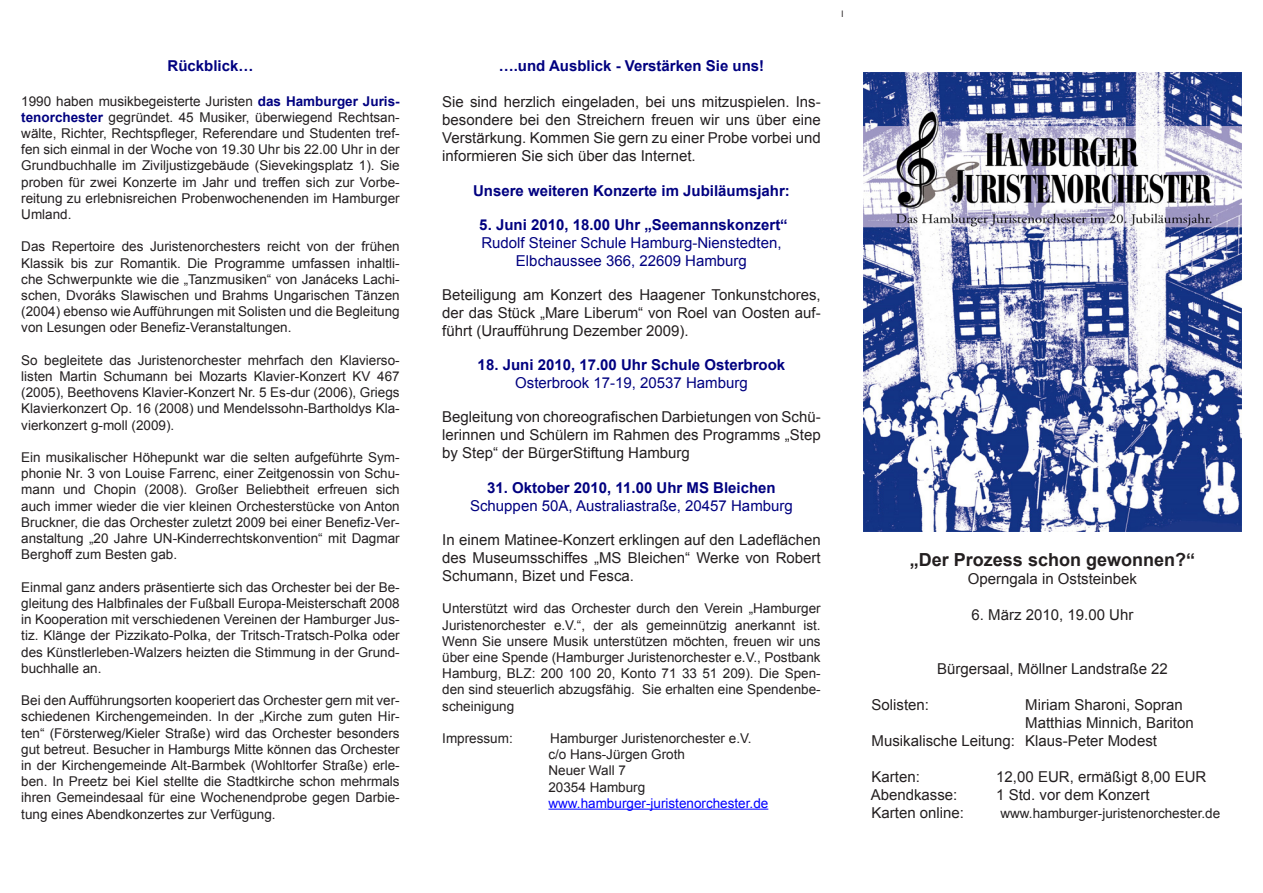
<style>
.page{position:relative;width:1263px;height:893px;background:#fff}
.page>*{position:absolute;margin:0;border:0;box-sizing:border-box;transform-origin:0 0}
.t1{font:700 18px "Arial";color:#231f20}
.t2{font:15px/18px "Arial";color:#231f20;text-align:justify}
.t3{font:700 15px "Arial";color:#000080}
.t4{font:15px/18px "Arial";color:#000080;text-align:center}
.t5{font:13.5px/16.2px "Arial";color:#231f20;text-align:justify}
.t6{font:13.5px "Arial";color:#00f}
.t7{font:9px "Arial";color:#231f20}
.s1{font-weight:700;color:#000080}
</style>
<div class="page">
<hr style="left:548px;top:809px;width:220px;height:1px;background:#00f">
<img style="left:863px;top:72px;width:378px;height:460px">
<p class="t3" style="left:168px;top:56px;width:87px">Rückblick…</p>
<p class="t5" style="left:21px;top:93px;width:380px">1990 haben musikbegeisterte Juristen <span class="s1">das Hamburger Juris&shy;tenorchester</span> gegründet. 45 Musiker, überwiegend Rechtsan&shy;wälte, Richter, Rechtspfleger, Referendare und Studenten tref&shy;fen sich einmal in der Woche von 19.30 Uhr bis 22.00 Uhr in der Grundbuchhalle im Ziviljustizgebäude (Sievekingsplatz 1). Sie proben für zwei Konzerte im Jahr und treffen sich zur Vorbe&shy;reitung zu erlebnisreichen Probenwochenenden im Hamburger Umland.</p>
<p class="t5" style="left:21px;top:239px;width:380px">Das Repertoire des Juristenorchesters reicht von der frühen Klassik bis zur Romantik. Die Programme umfassen inhaltli&shy;che Schwerpunkte wie die „Tanzmusiken“ von Janáceks Lachi&shy;schen, Dvoráks Slawischen und Brahms Ungarischen Tänzen (2004) ebenso wie Aufführungen mit Solisten und die Begleitung von Lesungen oder Benefiz-Veranstaltungen.</p>
<p class="t5" style="left:21px;top:352px;width:380px">So begleitete das Juristenorchester mehrfach den Klavierso&shy;listen Martin Schumann bei Mozarts Klavier-Konzert KV 467 (2005), Beethovens Klavier-Konzert Nr. 5 Es-dur (2006), Griegs Klavierkonzert Op. 16 (2008) und Mendelssohn-Bartholdys Kla&shy;vierkonzert g-moll (2009).</p>
<p class="t5" style="left:21px;top:449px;width:380px">Ein musikalischer Höhepunkt war die selten aufgeführte Sym&shy;phonie Nr. 3 von Louise Farrenc, einer Zeitgenossin von Schu&shy;mann und Chopin (2008). Großer Beliebtheit erfreuen sich auch immer wieder die vier kleinen Orchesterstücke von Anton Bruckner, die das Orchester zuletzt 2009 bei einer Benefiz-Ver&shy;anstaltung „20 Jahre UN-Kinderrechtskonvention“ mit Dagmar Berghoff zum Besten gab.</p>
<p class="t5" style="left:21px;top:579px;width:380px">Einmal ganz anders präsentierte sich das Orchester bei der Be&shy;gleitung des Halbfinales der Fußball Europa-Meisterschaft 2008 in Kooperation mit verschiedenen Vereinen der Hamburger Jus&shy;tiz. Klänge der Pizzikato-Polka, der Tritsch-Tratsch-Polka oder des Künstlerleben-Walzers heizten die Stimmung in der Grund&shy;buchhalle an.</p>
<p class="t5" style="left:21px;top:692px;width:380px">Bei den Aufführungsorten kooperiert das Orchester gern mit ver&shy;schiedenen Kirchengemeinden. In der „Kirche zum guten Hir&shy;ten“ (Försterweg/Kieler Straße) wird das Orchester besonders gut betreut. Besucher in Hamburgs Mitte können das Orchester in der Kirchengemeinde Alt-Barmbek (Wohltorfer Straße) erle&shy;ben. In Preetz bei Kiel stellte die Stadtkirche schon mehrmals ihren Gemeindesaal für eine Wochenendprobe gegen Darbie&shy;tung eines Abendkonzertes zur Verfügung.</p>
<p class="t3" style="left:499px;top:56px;width:267px">….und Ausblick - Verstärken Sie uns!</p>
<p class="t2" style="left:442px;top:93px;width:380px">Sie sind herzlich eingeladen, bei uns mitzuspielen. Ins&shy;besondere bei den Streichern freuen wir uns über eine Verstärkung. Kommen Sie gern zu einer Probe vorbei und informieren Sie sich über das Internet.</p>
<p class="t3" style="left:473px;top:180px;width:318px">Unsere weiteren Konzerte im Jubiläumsjahr:</p>
<p class="t3" style="left:479px;top:215px;width:310px">5. Juni 2010, 18.00 Uhr „Seemannskonzert“</p>
<p class="t4" style="left:481px;top:234px;width:302px">Rudolf Steiner Schule Hamburg-Nienstedten,<br>Elbchaussee 366, 22609 Hamburg</p>
<p class="t2" style="left:442px;top:286px;width:380px">Beteiligung am Konzert des Haagener Tonkunstchores, der das Stück „Mare Liberum“ von Roel van Oosten auf&shy;führt (Uraufführung Dezember 2009).</p>
<p class="t3" style="left:478px;top:355px;width:309px">18. Juni 2010, 17.00 Uhr Schule Osterbrook</p>
<p class="t4" style="left:515px;top:374px;width:234px">Osterbrook 17-19, 20537 Hamburg</p>
<p class="t2" style="left:442px;top:408px;width:380px">Begleitung von choreografischen Darbietungen von Schü&shy;lerinnen und Schülern im Rahmen des Programms „Step by Step“ der BürgerStiftung Hamburg</p>
<p class="t3" style="left:487px;top:477px;width:290px">31. Oktober 2010, 11.00 Uhr MS Bleichen</p>
<p class="t4" style="left:470px;top:497px;width:324px">Schuppen 50A, Australiastraße, 20457 Hamburg</p>
<p class="t2" style="left:442px;top:531px;width:380px">In einem Matinee-Konzert erklingen auf den Ladeflächen des Museumsschiffes „MS Bleichen“ Werke von Robert Schumann, Bizet und Fesca.</p>
<p class="t5" style="left:442px;top:601px;width:380px">Unterstützt wird das Orchester durch den Verein „Hamburger Juristenorchester e.V.“, der als gemeinnützig anerkannt ist.<br>Wenn Sie unsere Musik unterstützen möchten, freuen wir uns über eine Spende (Hamburger Juristenorchester e.V., Postbank Hamburg, BLZ: 200 100 20, Konto 71 33 51 209). Die Spen&shy;den sind steuerlich abzugsfähig. Sie erhalten eine Spendenbe&shy;scheinigung</p>
<p class="t5" style="left:442px;top:730px;width:72px">Impressum:</p>
<p class="t5" style="left:548px;top:730px;width:205px;text-align:left">Hamburger Juristenorchester e.V. c/o Hans-Jürgen Groth<br>Neuer Wall 7<br>20354 Hamburg</p>
<p class="t6" style="left:548px;top:794px;width:221px">www.hamburger-juristenorchester.de</p>
<p class="t7" style="left:841px;top:8px;width:3px">l</p>
<h1 class="t1" style="left:910px;top:548px;width:287px">„Der Prozess schon gewonnen?“</h1>
<p class="t2" style="left:968px;top:570px;width:171px">Operngala in Oststeinbek</p>
<p class="t2" style="left:971px;top:606px;width:163px">6. März 2010, 19.00 Uhr</p>
<p class="t2" style="left:937px;top:660px;width:232px">Bürgersaal, Möllner Landstraße 22</p>
<p class="t2" style="left:871px;top:696px;width:59px">Solisten:</p>
<p class="t2" style="left:1025px;top:696px;width:159px">Miriam Sharoni, Sopran</p>
<p class="t2" style="left:1025px;top:714px;width:170px">Matthias Minnich, Bariton</p>
<p class="t2" style="left:871px;top:732px;width:287px">Musikalische Leitung: Klaus-Peter Modest</p>
<p class="t2" style="left:871px;top:768px;width:50px">Karten:</p>
<p class="t2" style="left:996px;top:768px;width:212px">12,00 EUR, ermäßigt 8,00 EUR</p>
<p class="t2" style="left:871px;top:786px;width:88px">Abendkasse:</p>
<p class="t2" style="left:996px;top:786px;width:155px">1 Std. vor dem Konzert</p>
<p class="t2" style="left:871px;top:804px;width:94px">Karten online:</p>
<p class="t5" style="left:1000px;top:805px;width:221px">www.hamburger-juristenorchester.de</p>
</div>
